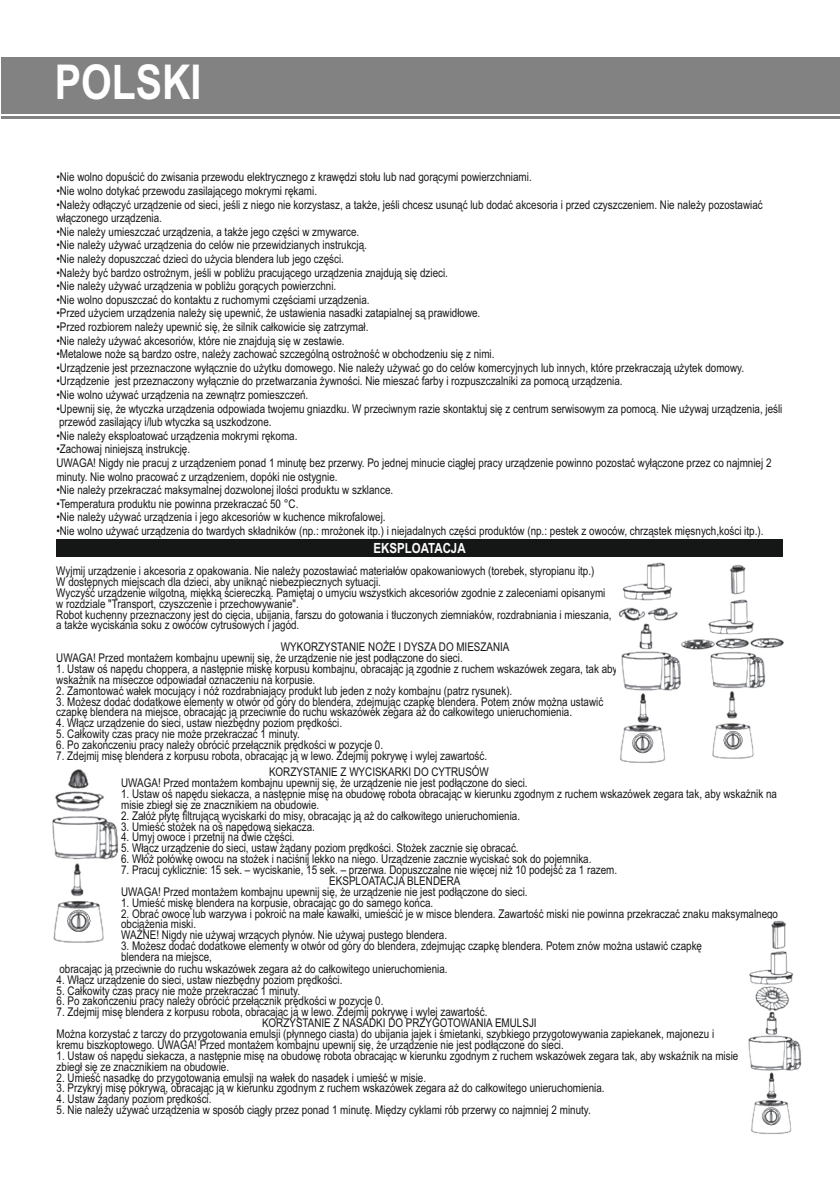
<style>
.page{position:relative;width:840px;height:1191px;background:#fff}
.page>*{position:absolute;margin:0;border:0;box-sizing:border-box;transform-origin:0 0}
.t1{font:700 48px "Arial Narrow";color:#fff}
.t2{font:700 14px "Arial Narrow";color:#fff}
.t3{font:12px/10.8px "Arial Narrow";color:#151616}
</style>
<div class="page">
<div style="left:1px;top:57px;width:838px;height:56px;background:#818281"></div>
<hr style="left:1px;top:116px;width:838px;height:3px;background:#818281">
<div style="left:57px;top:539px;width:725px;height:17px;background:#151616"></div>
<img style="left:618px;top:562px;width:62px;height:201px">
<img style="left:680px;top:565px;width:103px;height:194px">
<img style="left:53px;top:769px;width:65px;height:174px">
<img style="left:748px;top:920px;width:54px;height:214px">
<h1 class="t1" style="left:55px;top:64px;width:148px">POLSKI</h1>
<p class="t3" style="left:56px;top:173px;width:476px">• Nie wolno dopuścić do zwisania przewodu elektrycznego z krawędzi stołu lub nad gorącymi powierzchniami.</p>
<p class="t3" style="left:56px;top:187px;width:262px">• Nie wolno dotykać przewodu zasilającego mokrymi rękami.</p>
<p class="t3" style="left:56px;top:199px;width:707px;line-height:13.6px">• Należy odłączyć urządzenie od sieci, jeśli z niego nie korzystasz, a także, jeśli chcesz usunąć lub dodać akcesoria i przed czyszczeniem. Nie należy pozostawiać włączonego urządzenia.</p>
<p class="t3" style="left:56px;top:227px;width:304px">• Nie należy umieszczać urządzenia, a także jego części w zmywarce.</p>
<p class="t3" style="left:56px;top:241px;width:312px">• Nie należy używać urządzenia do celów nie przewidzianych instrukcją.</p>
<p class="t3" style="left:56px;top:254px;width:289px">• Nie należy dopuszczać dzieci do użycia blendera lub jego części.</p>
<p class="t3" style="left:56px;top:268px;width:393px">• Należy być bardzo ostrożnym, jeśli w pobliżu pracującego urządzenia znajdują się dzieci.</p>
<p class="t3" style="left:56px;top:282px;width:281px">• Nie należy używać urządzenia w pobliżu gorących powierzchni.</p>
<p class="t3" style="left:56px;top:295px;width:314px">• Nie wolno dopuszczać do kontaktu z ruchomymi częściami urządzenia.</p>
<p class="t3" style="left:56px;top:309px;width:425px">• Przed użyciem urządzenia należy się upewnić, że ustawienia nasadki zatapialnej są prawidłowe.</p>
<p class="t3" style="left:56px;top:322px;width:313px">• Przed rozbiorem należy upewnić się, że silnik całkowicie się zatrzymał.</p>
<p class="t3" style="left:56px;top:336px;width:289px">• Nie należy używać akcesoriów, które nie znajdują się w zestawie.</p>
<p class="t3" style="left:56px;top:350px;width:439px">• Metalowe noże są bardzo ostre, należy zachować szczególną ostrożność w obchodzeniu się z nimi.</p>
<p class="t3" style="left:56px;top:363px;width:688px">• Urządzenie jest przeznaczone wyłącznie do użytku domowego. Nie należy używać go do celów komercyjnych lub innych, które przekraczają użytek domowy.</p>
<p class="t3" style="left:56px;top:377px;width:567px">• Urządzenie jest przeznaczony wyłącznie do przetwarzania żywności. Nie mieszać farby i rozpuszczalniki za pomocą urządzenia.</p>
<p class="t3" style="left:56px;top:390px;width:253px">• Nie wolno używać urządzenia na zewnątrz pomieszczeń.</p>
<p class="t3" style="left:56px;top:403px;width:727px;line-height:13.6px">• Upewnij się, że wtyczka urządzenia odpowiada twojemu gniazdku. W przeciwnym razie skontaktuj się z centrum serwisowym za pomocą. Nie używaj urządzenia, jeśli przewód zasilający i/lub wtyczka są uszkodzone.</p>
<p class="t3" style="left:56px;top:431px;width:242px">• Nie należy eksploatować urządzenia mokrymi rękoma.</p>
<p class="t3" style="left:56px;top:443px;width:716px;line-height:13.6px">• Zachowaj niniejszą instrukcję.<br>UWAGA! Nigdy nie pracuj z urządzeniem ponad 1 minutę bez przerwy. Po jednej minucie ciągłej pracy urządzenie powinno pozostać wyłączone przez co najmniej 2 minuty. Nie wolno pracować z urządzeniem, dopóki nie ostygnie.</p>
<p class="t3" style="left:56px;top:485px;width:338px">• Nie należy przekraczać maksymalnej dozwolonej ilości produktu w szklance.</p>
<p class="t3" style="left:56px;top:499px;width:243px">• Temperatura produktu nie powinna przekraczać 50 °C.</p>
<p class="t3" style="left:56px;top:513px;width:330px">• Nie należy używać urządzenia i jego akcesoriów w kuchence mikrofalowej.</p>
<p class="t3" style="left:56px;top:526px;width:708px">• Nie wolno używać urządzenia do twardych składników (np.: mrożonek itp.) i niejadalnych części produktów (np.: pestek z owoców, chrząstek mięsnych,kości itp.).</p>
<p class="t2" style="left:373px;top:543px;width:94px">EKSPLOATACJA</p>
<p class="t3" style="left:56px;top:566px;width:556px">Wyjmij urządzenie i akcesoria z opakowania. Nie należy pozostawiać materiałów opakowaniowych (torebek, styropianu itp.)<br>W dostępnych miejscach dla dzieci, aby uniknąć niebezpiecznych sytuacji.<br>Wyczyść urządzenie wilgotną, miękką ściereczką. Pamiętaj o umyciu wszystkich akcesoriów zgodnie z zaleceniami opisanymi w rozdziale "Transport, czyszczenie i przechowywanie".<br>Robot kuchenny przeznaczony jest do cięcia, ubijania, farszu do gotowania i tłuczonych ziemniaków, rozdrabniania i mieszania, a także wyciskania soku z owoców cytrusowych i jagód.</p>
<p class="t3" style="left:56px;top:642px;width:454px;text-indent:224px">WYKORZYSTANIE NOŻE I DYSZA DO MIESZANIA<br>UWAGA! Przed montażem kombajnu upewnij się, że urządzenie nie jest podłączone do sieci.</p>
<p class="t3" style="left:56px;top:664px;width:562px">1. Ustaw oś napędu choppera, a następnie miskę korpusu kombajnu, obracając ją zgodnie z ruchem wskazówek zegara, tak aby wskaźnik na miseczce odpowiadał oznaczeniu na korpusie.</p>
<p class="t3" style="left:56px;top:686px;width:457px">2. Zamontować wałek mocujący i nóż rozdrabniający produkt lub jeden z noży kombajnu (patrz rysunek).</p>
<p class="t3" style="left:56px;top:697px;width:548px">3. Możesz dodać dodatkowe elementy w otwór od góry do blendera, zdejmując czapkę blendera. Potem znów można ustawić czapkę blendera na miejsce, obracając ją przeciwnie do ruchu wskazówek zegara aż do całkowitego unieruchomienia.</p>
<p class="t3" style="left:56px;top:719px;width:287px">4. Włącz urządzenie do sieci, ustaw niezbędny poziom prędkości.</p>
<p class="t3" style="left:56px;top:729px;width:245px">5. Całkowity czas pracy nie może przekraczać 1 minuty.</p>
<p class="t3" style="left:56px;top:740px;width:328px">6. Po zakończeniu pracy należy obrócić przełącznik prędkości w pozycje 0.</p>
<p class="t3" style="left:56px;top:748px;width:434px;line-height:16.2px;text-align:right">7. Zdejmij misę blendera z korpusu robota, obracając ją w lewo. Zdejmij pokrywę i wylej zawartość.<br>KORZYSTANIE Z WYCISKARKI DO CYTRUSÓW</p>
<p class="t3" style="left:121px;top:778px;width:408px">UWAGA! Przed montażem kombajnu upewnij się, że urządzenie nie jest podłączone do sieci.</p>
<p class="t3" style="left:121px;top:789px;width:657px">1. Ustaw oś napędu siekacza, a następnie misę na obudowę robota obracając w kierunku zgodnym z ruchem wskazówek zegara tak, aby wskaźnik na misie zbiegł się ze znacznikiem na obudowie.</p>
<p class="t3" style="left:121px;top:811px;width:400px">2. Załóż płytę filtrującą wyciskarki do misy, obracając ją aż do całkowitego unieruchomienia.</p>
<p class="t3" style="left:121px;top:822px;width:195px">3. Umieść stożek na oś napędową siekacza.</p>
<p class="t3" style="left:121px;top:833px;width:175px">4. Umyj owoce i przetnij na dwie części.</p>
<p class="t3" style="left:121px;top:843px;width:399px">5. Włącz urządzenie do sieci, ustaw żądany poziom prędkości. Stożek zacznie się obracać.</p>
<p class="t3" style="left:121px;top:854px;width:471px">6. Włóż połówkę owocu na stożek i naciśnij lekko na niego. Urządzenie zacznie wyciskać sok do pojemnika.</p>
<p class="t3" style="left:121px;top:865px;width:497px">7. Pracuj cyklicznie: 15 sek. – wyciskanie, 15 sek. – przerwa. Dopuszczalne nie więcej niż 10 podejść za 1 razem.</p>
<p class="t3" style="left:329px;top:876px;width:132px">EKSPLOATACJA BLENDERA</p>
<p class="t3" style="left:121px;top:887px;width:408px">UWAGA! Przed montażem kombajnu upewnij się, że urządzenie nie jest podłączone do sieci.</p>
<p class="t3" style="left:121px;top:898px;width:313px">1. Umieść miskę blendera na korpusie, obracając go do samego końca.</p>
<p class="t3" style="left:121px;top:909px;width:658px">2. Obrać owoce lub warzywa i pokroić na małe kawałki, umieścić je w misce blendera. Zawartość miski nie powinna przekraczać znaku maksymalnego obciążenia miski.<br>WAŻNE! Nigdy nie używaj wrzących płynów. Nie używaj pustego blendera.</p>
<p class="t3" style="left:121px;top:941px;width:582px">3. Możesz dodać dodatkowe elementy w otwór od góry do blendera, zdejmując czapkę blendera. Potem znów można ustawić czapkę</p>
<p class="t3" style="left:121px;top:952px;width:92px">blendera na miejsce,</p>
<p class="t3" style="left:59px;top:964px;width:389px">obracając ją przeciwnie do ruchu wskazówek zegara aż do całkowitego unieruchomienia.</p>
<p class="t3" style="left:57px;top:975px;width:287px">4. Włącz urządzenie do sieci, ustaw niezbędny poziom prędkości.</p>
<p class="t3" style="left:57px;top:986px;width:245px">5. Całkowity czas pracy nie może przekraczać 1 minuty.</p>
<p class="t3" style="left:57px;top:997px;width:328px">6. Po zakończeniu pracy należy obrócić przełącznik prędkości w pozycje 0.</p>
<p class="t3" style="left:57px;top:1007px;width:432px">7. Zdejmij misę blendera z korpusu robota, obracając ją w lewo. Zdejmij pokrywę i wylej zawartość.</p>
<p class="t3" style="left:262px;top:1018px;width:276px">KORZYSTANIE Z NASADKI DO PRZYGOTOWANIA EMULSJI</p>
<p class="t3" style="left:57px;top:1029px;width:658px">Można korzystać z tarczy do przygotowania emulsji (płynnego ciasta) do ubijania jajek i śmietanki, szybkiego przygotowywania zapiekanek, majonezu i</p>
<p class="t3" style="left:57px;top:1040px;width:508px">kremu biszkoptowego. UWAGA! Przed montażem kombajnu upewnij się, że urządzenie nie jest podłączone do sieci.</p>
<p class="t3" style="left:57px;top:1051px;width:682px">1. Ustaw oś napędu siekacza, a następnie misę na obudowę robota obracając w kierunku zgodnym z ruchem wskazówek zegara tak, aby wskaźnik na misie zbiegł się ze znacznikiem na obudowie.</p>
<p class="t3" style="left:57px;top:1073px;width:371px">2. Umieść nasadkę do przygotowania emulsji na wałek do nasadek i umieść w misie.</p>
<p class="t3" style="left:57px;top:1084px;width:549px">3. Przykryj misę pokrywą, obracając ją w kierunku zgodnym z ruchem wskazówek zegara aż do całkowitego unieruchomienia.</p>
<p class="t3" style="left:57px;top:1094px;width:156px">4. Ustaw żądany poziom prędkości.</p>
<p class="t3" style="left:57px;top:1105px;width:535px">5. Nie należy używać urządzenia w sposób ciągły przez ponad 1 minutę. Między cyklami rób przerwy co najmniej 2 minuty.</p>
</div>
